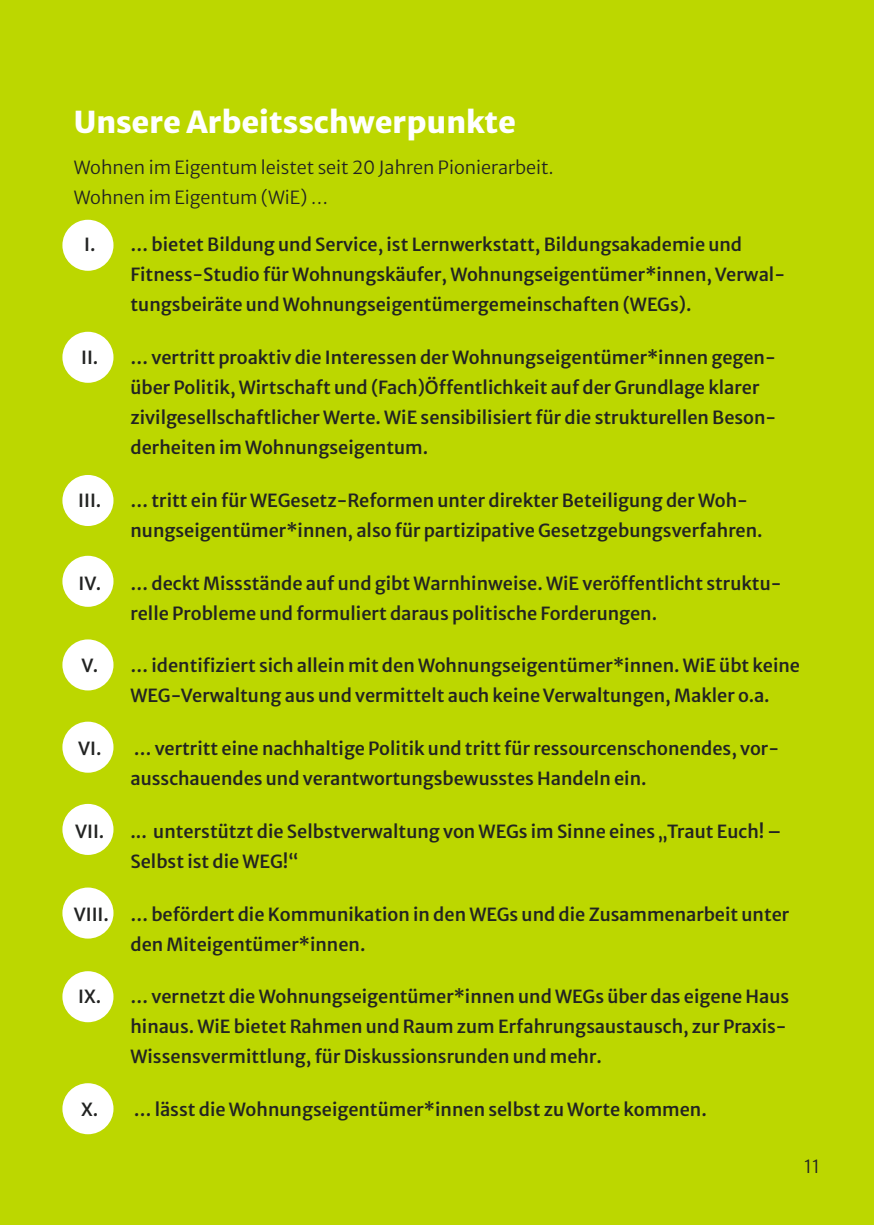
<style>
.page{position:relative;width:874px;height:1225px;background:#fff}
.page>*{position:absolute;margin:0;border:0;box-sizing:border-box;transform-origin:0 0}
.t1{font:800 30px "Merriweather Sans";color:#fff}
.t2{font:500 18px/30px "Merriweather Sans";color:#222322}
.t3{font:300 18px/30px "Merriweather Sans";color:#222322}
</style>
<div class="page">
<div style="left:0;top:0;width:873px;height:1225px;background:#bcd700"></div>
<div style="left:62px;top:475px;width:51px;height:51px;background:#fff;border-radius:50%"></div>
<div style="left:62px;top:332px;width:51px;height:51px;background:#fff;border-radius:50%"></div>
<div style="left:62px;top:220px;width:51px;height:51px;background:#fff;border-radius:50%"></div>
<div style="left:62px;top:556px;width:51px;height:51px;background:#fff;border-radius:50%"></div>
<div style="left:62px;top:639px;width:51px;height:51px;background:#fff;border-radius:50%"></div>
<div style="left:62px;top:721px;width:51px;height:51px;background:#fff;border-radius:50%"></div>
<div style="left:62px;top:804px;width:51px;height:51px;background:#fff;border-radius:50%"></div>
<div style="left:62px;top:887px;width:51px;height:51px;background:#fff;border-radius:50%"></div>
<div style="left:62px;top:971px;width:51px;height:51px;background:#fff;border-radius:50%"></div>
<div style="left:62px;top:1083px;width:51px;height:51px;background:#fff;border-radius:50%"></div>
<h1 class="t1" style="left:74px;top:96px;width:443px">Unsere Arbeitsschwerpunkte</h1>
<p class="t3" style="left:74px;top:151px;width:481px">Wohnen im Eigentum leistet seit 20 Jahren Pionierarbeit.<br>Wohnen im Eigentum (WiE) …</p>
<p class="t2" style="left:130px;top:228px;width:655px;text-indent:-46px">I. … bietet Bildung und Service, ist Lernwerkstatt, Bildungsakademie und<br>Fitness-Studio für Wohnungskäufer, Wohnungseigentümer*innen, Verwal&shy;tungsbeiräte und Wohnungseigentümergemeinschaften (WEGs).</p>
<p class="t2" style="left:130px;top:340px;width:647px;text-indent:-49px">II. … vertritt proaktiv die Interessen der Wohnungseigentümer*innen gegen&shy;über Politik, Wirtschaft und (Fach)Öffentlichkeit auf der Grundlage klarer zivilgesellschaftlicher Werte. WiE sensibilisiert für die strukturellen Beson&shy;derheiten im Wohnungseigentum.</p>
<p class="t2" style="left:78px;top:483px;width:25px">III.</p>
<p class="t2" style="left:130px;top:483px;width:633px">… tritt ein für WEGesetz-Reformen unter direkter Beteiligung der Woh&shy;nungseigentümer*innen, also für partizipative Gesetzgebungsverfahren.</p>
<p class="t2" style="left:130px;top:566px;width:652px;text-indent:-52px">IV. … deckt Missstände auf und gibt Warnhinweise. WiE veröffentlicht struktu&shy;relle Probleme und formuliert daraus politische Forderungen.</p>
<p class="t2" style="left:130px;top:649px;width:670px;text-indent:-49px">V. … identifiziert sich allein mit den Wohnungseigentümer*innen. WiE übt keine<br>WEG-Verwaltung aus und vermittelt auch keine Verwaltungen, Makler o.a.</p>
<p class="t2" style="left:130px;top:731px;width:649px;text-indent:-52px">VI. … vertritt eine nachhaltige Politik und tritt für ressourcenschonendes, vor&shy;ausschauendes und verantwortungsbewusstes Handeln ein.</p>
<p class="t2" style="left:75px;top:814px;width:31px">VII.</p>
<p class="t2" style="left:130px;top:814px;width:652px">... unterstützt die Selbstverwaltung von WEGs im Sinne eines „Traut Euch! –<br>Selbst ist die WEG!“</p>
<p class="t2" style="left:130px;top:897px;width:660px;text-indent:-57px">VIII. … befördert die Kommunikation in den WEGs und die Zusammenarbeit unter den Miteigentümer*innen.</p>
<p class="t2" style="left:130px;top:979px;width:660px;text-indent:-52px">IX. … vernetzt die Wohnungseigentümer*innen und WEGs über das eigene Haus hinaus. WiE bietet Rahmen und Raum zum Erfahrungsaustausch, zur Praxis-<br>Wissensvermittlung, für Diskussionsrunden und mehr.</p>
<p class="t2" style="left:81px;top:1092px;width:627px">X. … lässt die Wohnungseigentümer*innen selbst zu Worte kommen.</p>
<p class="t3" style="left:803px;top:1149px;width:17px">11</p>
</div>
